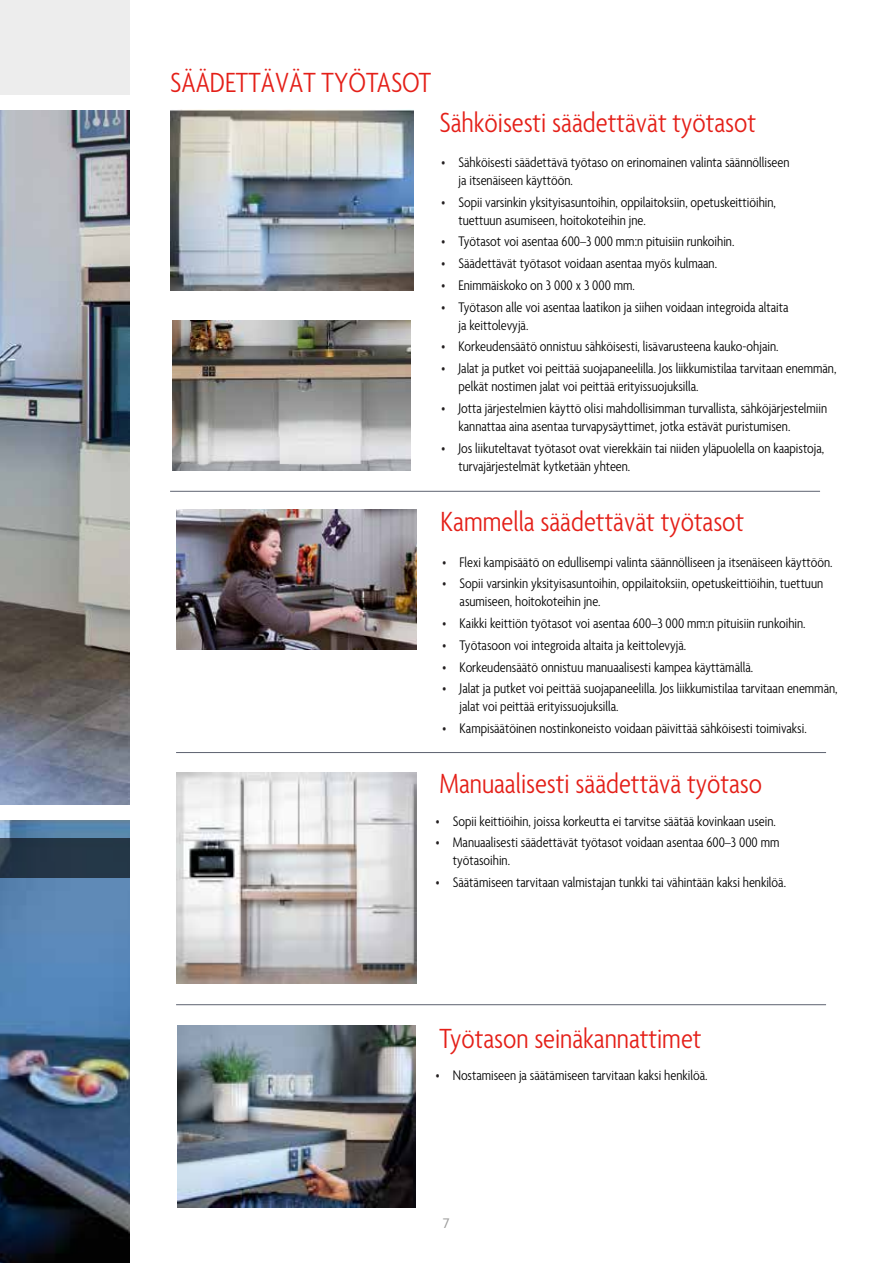
<style>
.page{position:relative;width:893px;height:1263px;background:#fff}
.page>*{position:absolute;margin:0;border:0;box-sizing:border-box;transform-origin:0 0}
.t1{font:300 condensed 30px "Agenda";color:#e41f18}
.t2{font:300 condensed 15px/18px "Agenda";color:#000}
.t3{font:15px "Agenda";color:#9d9d9c}
.s1{color:#231f20}
</style>
<div class="page">
<img style="left:177px;top:1026px;width:239px;height:181px">
<img style="left:0;top:821px;width:130px;height:442px">
<img style="left:0;top:111px;width:130px;height:694px">
<div style="left:0;top:0;width:130px;height:95px;background:#ededed"></div>
<div style="left:0;top:838px;width:130px;height:40px;background:#243647"></div>
<img style="left:170px;top:109px;width:243px;height:182px">
<img style="left:176px;top:772px;width:240px;height:211px">
<img style="left:176px;top:509px;width:240px;height:140px">
<img style="left:172px;top:321px;width:239px;height:150px">
<hr style="left:170px;top:491px;width:650px;height:1px;background:#5d6270">
<hr style="left:176px;top:752px;width:650px;height:1px;background:#5d6270">
<hr style="left:176px;top:1004px;width:650px;height:1px;background:#5d6270">
<h1 class="t1" style="left:170px;top:67px;width:263px">SÄÄDETTÄVÄT TYÖTASOT</h1>
<h1 class="t1" style="left:439px;top:106px;width:318px">Sähköisesti säädettävät työtasot</h1>
<p class="t2" style="left:458px;top:154px;width:332px;text-indent:-17px"><span class="s1">•</span> Sähköisesti säädettävä työtaso on erinomainen valinta säännölliseen ja itsenäiseen käyttöön.</p>
<p class="t2" style="left:458px;top:194px;width:319px;text-indent:-17px"><span class="s1">•</span> Sopii varsinkin yksityisasuntoihin, oppilaitoksiin, opetuskeittiöihin, tuettuun asumiseen, hoitokoteihin jne.</p>
<p class="t2" style="left:441px;top:233px;width:294px"><span class="s1">•</span> Työtasot voi asentaa 600–3 000 mm:n pituisiin runkoihin.</p>
<p class="t2" style="left:441px;top:255px;width:277px"><span class="s1">•</span> Säädettävät työtasot voidaan asentaa myös kulmaan.</p>
<p class="t2" style="left:441px;top:277px;width:195px"><span class="s1">•</span> Enimmäiskoko on 3 000 x 3 000 mm.</p>
<p class="t2" style="left:458px;top:299px;width:332px;text-indent:-17px"><span class="s1">•</span> Työtason alle voi asentaa laatikon ja siihen voidaan integroida altaita ja keittolevyjä.</p>
<p class="t2" style="left:441px;top:338px;width:339px"><span class="s1">•</span> Korkeudensäätö onnistuu sähköisesti, lisävarusteena kauko-ohjain.</p>
<p class="t2" style="left:458px;top:360px;width:379px;text-indent:-17px"><span class="s1">•</span> Jalat ja putket voi peittää suojapaneelilla. Jos liikkumistilaa tarvitaan enemmän, pelkät nostimen jalat voi peittää erityissuojuksilla.</p>
<p class="t2" style="left:458px;top:400px;width:370px;text-indent:-17px"><span class="s1">•</span> Jotta järjestelmien käyttö olisi mahdollisimman turvallista, sähköjärjestelmiin kannattaa aina asentaa turvapysäyttimet, jotka estävät puristumisen.</p>
<p class="t2" style="left:458px;top:440px;width:367px;text-indent:-17px"><span class="s1">•</span> Jos liikuteltavat työtasot ovat vierekkäin tai niiden yläpuolella on kaapistoja, turvajärjestelmät kytketään yhteen.</p>
<h1 class="t1" style="left:441px;top:505px;width:305px">Kammella säädettävät työtasot</h1>
<p class="t2" style="left:443px;top:554px;width:391px"><span class="s1">•</span> Flexi kampisäätö on edullisempi valinta säännölliseen ja itsenäiseen käyttöön.</p>
<p class="t2" style="left:460px;top:575px;width:365px;text-indent:-17px"><span class="s1">•</span> Sopii varsinkin yksityisasuntoihin, oppilaitoksiin, opetuskeittiöihin, tuettuun asumiseen, hoitokoteihin jne.</p>
<p class="t2" style="left:443px;top:615px;width:365px"><span class="s1">•</span> Kaikki keittiön työtasot voi asentaa 600–3 000 mm:n pituisiin runkoihin.</p>
<p class="t2" style="left:443px;top:637px;width:245px"><span class="s1">•</span> Työtasoon voi integroida altaita ja keittolevyjä.</p>
<p class="t2" style="left:443px;top:659px;width:312px"><span class="s1">•</span> Korkeudensäätö onnistuu manuaalisesti kampea käyttämällä.</p>
<p class="t2" style="left:460px;top:680px;width:379px;text-indent:-17px"><span class="s1">•</span> Jalat ja putket voi peittää suojapaneelilla. Jos liikkumistilaa tarvitaan enemmän, jalat voi peittää erityissuojuksilla.</p>
<p class="t2" style="left:443px;top:720px;width:366px"><span class="s1">•</span> Kampisäätöinen nostinkoneisto voidaan päivittää sähköisesti toimivaksi.</p>
<h1 class="t1" style="left:439px;top:768px;width:324px">Manuaalisesti säädettävä työtaso</h1>
<p class="t2" style="left:436px;top:813px;width:341px"><span class="s1">•</span> Sopii keittiöihin, joissa korkeutta ei tarvitse säätää kovinkaan usein.</p>
<p class="t2" style="left:453px;top:834px;width:328px;text-indent:-17px"><span class="s1">•</span> Manuaalisesti säädettävät työtasot voidaan asentaa 600–3 000 mm työtasoihin.</p>
<p class="t2" style="left:436px;top:874px;width:352px"><span class="s1">•</span> Säätämiseen tarvitaan valmistajan tunkki tai vähintään kaksi henkilöä.</p>
<h1 class="t1" style="left:439px;top:1022px;width:264px">Työtason seinäkannattimet</h1>
<p class="t2" style="left:436px;top:1067px;width:273px"><span class="s1">•</span> Nostamiseen ja säätämiseen tarvitaan kaksi henkilöä.</p>
<p class="t3" style="left:443px;top:1215px;width:8px">7</p>
</div>
